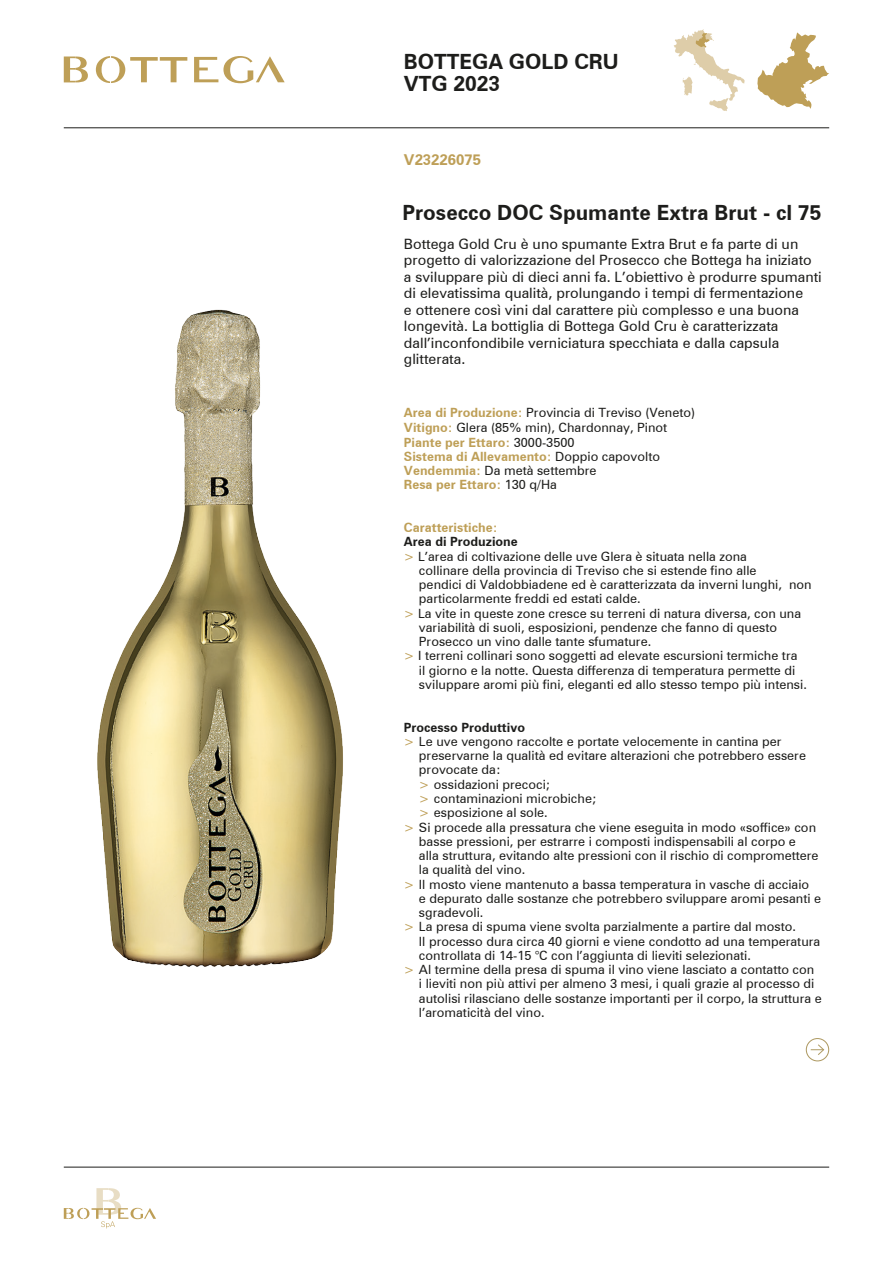
<style>
.page{position:relative;width:893px;height:1263px;background:#fff}
.page>*{position:absolute;margin:0;border:0;box-sizing:border-box;transform-origin:0 0}
.t1{font:700 21px "Zurich BT";color:#1d1d1b}
.t2{font:700 15px "Zurich BT";color:#be9f57}
.t3{font:14.25px/16.5px "Zurich BT";color:#1d1d1b}
.t4{font:12.75px/14.2px "Zurich BT";color:#1d1d1b}
.t5{font:700 12.75px "Zurich BT";color:#be9f57}
.t6{font:700 12.75px "Zurich BT";color:#1d1d1b}
.s1{font-weight:700;color:#be9f57}
.s2{font-weight:400;color:#1d1d1b}
.s3{color:#be9f57}
</style>
<div class="page">
<hr style="left:64px;top:128px;width:765px;height:1px;background:#1d1d1b">
<hr style="left:64px;top:1167px;width:765px;height:1px;background:#1d1d1b">
<svg style="left:64px;top:57px;width:24px;height:25px"></svg>
<svg style="left:194px;top:56px;width:91px;height:27px"></svg>
<svg style="left:96px;top:56px;width:91px;height:27px"></svg>
<svg style="left:64px;top:1188px;width:92px;height:40px"></svg>
<svg style="left:757px;top:32px;width:72px;height:77px"></svg>
<svg style="left:674px;top:29px;width:71px;height:82px"></svg>
<div style="left:806px;top:1038px;width:23px;height:23px;border:1px solid #af9b64;border-radius:50%"></div>
<svg style="left:811px;top:1044px;width:14px;height:11px"></svg>
<img style="left:97px;top:309px;width:246px;height:658px">
<p class="t1" style="left:404px;top:49px;width:216px">BOTTEGA GOLD CRU</p>
<p class="t1" style="left:404px;top:71px;width:98px">VTG 2023</p>
<p class="t2" style="left:404px;top:151px;width:79px">V23226075</p>
<p class="t1" style="left:403px;top:200px;width:420px">Prosecco DOC Spumante Extra Brut - cl 75</p>
<p class="t3" style="left:404px;top:236px;width:419px">Bottega Gold Cru è uno spumante Extra Brut e fa parte di un progetto di valorizzazione del Prosecco che Bottega ha iniziato a sviluppare più di dieci anni fa. L’obiettivo è produrre spumanti di elevatissima qualità, prolungando i tempi di fermentazione<br>e ottenere così vini dal carattere più complesso e una buona longevità. La bottiglia di Bottega Gold Cru è caratterizzata dall’inconfondibile verniciatura specchiata e dalla capsula glitterata.</p>
<p class="t4" style="left:404px;top:405px;width:293px"><span class="s1">Area di Produzione:</span> Provincia di Treviso (Veneto)</p>
<p class="t4" style="left:404px;top:421px;width:265px"><span class="s1">Vitigno:</span> Glera (85% min), Chardonnay, Pinot</p>
<p class="t5" style="left:404px;top:434px;width:172px">Piante per Ettaro: <span class="s2">3000-3500</span></p>
<p class="t5" style="left:404px;top:449px;width:258px">Sistema di Allevamento: <span class="s2">Doppio capovolto</span></p>
<p class="t4" style="left:404px;top:463px;width:194px"><span class="s1">Vendemmia:</span> Da metà settembre</p>
<p class="t5" style="left:404px;top:477px;width:154px">Resa per Ettaro: <span class="s2">130 q/Ha</span></p>
<p class="t5" style="left:404px;top:520px;width:95px">Caratteristiche:</p>
<p class="t6" style="left:404px;top:534px;width:115px">Area di Produzione</p>
<p class="t4" style="left:419px;top:549px;width:394px;text-indent:-15px"><span class="s3">&gt;</span> L’area di coltivazione delle uve Glera è situata nella zona<br>collinare della provincia di Treviso che si estende fino alle<br>pendici di Valdobbiadene ed è caratterizzata da inverni lunghi, non particolarmente freddi ed estati calde.</p>
<p class="t4" style="left:419px;top:606px;width:384px;text-indent:-15px"><span class="s3">&gt;</span> La vite in queste zone cresce su terreni di natura diversa, con una variabilità di suoli, esposizioni, pendenze che fanno di questo<br>Prosecco un vino dalle tante sfumature.</p>
<p class="t4" style="left:419px;top:649px;width:389px;text-indent:-15px"><span class="s3">&gt;</span> I terreni collinari sono soggetti ad elevate escursioni termiche tra il giorno e la notte. Questa differenza di temperatura permette di sviluppare aromi più fini, eleganti ed allo stesso tempo più intensi.</p>
<p class="t6" style="left:404px;top:719px;width:123px">Processo Produttivo</p>
<p class="t4" style="left:419px;top:734px;width:389px;text-indent:-15px"><span class="s3">&gt;</span> Le uve vengono raccolte e portate velocemente in cantina per preservarne la qualità ed evitare alterazioni che potrebbero essere provocate da:</p>
<p class="t4" style="left:419px;top:777px;width:133px"><span class="s3">&gt;</span> ossidazioni precoci;</p>
<p class="t4" style="left:419px;top:791px;width:179px"><span class="s3">&gt;</span> contaminazioni microbiche;</p>
<p class="t4" style="left:419px;top:805px;width:130px"><span class="s3">&gt;</span> esposizione al sole.</p>
<p class="t4" style="left:419px;top:820px;width:401px;text-indent:-15px"><span class="s3">&gt;</span> Si procede alla pressatura che viene eseguita in modo «soffice» con basse pressioni, per estrarre i composti indispensabili al corpo e alla struttura, evitando alte pressioni con il rischio di compromettere la qualità del vino.</p>
<p class="t4" style="left:419px;top:877px;width:404px;text-indent:-15px"><span class="s3">&gt;</span> Il mosto viene mantenuto a bassa temperatura in vasche di acciaio<br>e depurato dalle sostanze che potrebbero sviluppare aromi pesanti e sgradevoli.</p>
<p class="t4" style="left:404px;top:919px;width:394px"><span class="s3">&gt;</span> La presa di spuma viene svolta parzialmente a partire dal mosto.</p>
<p class="t4" style="left:419px;top:934px;width:403px">Il processo dura circa 40 giorni e viene condotto ad una temperatura controllata di 14-15 °C con l’aggiunta di lieviti selezionati.</p>
<p class="t4" style="left:419px;top:962px;width:404px;text-indent:-15px"><span class="s3">&gt;</span> Al termine della presa di spuma il vino viene lasciato a contatto con<br>i lieviti non più attivi per almeno 3 mesi, i quali grazie al processo di autolisi rilasciano delle sostanze importanti per il corpo, la struttura e l’aromaticità del vino.</p>
</div>
